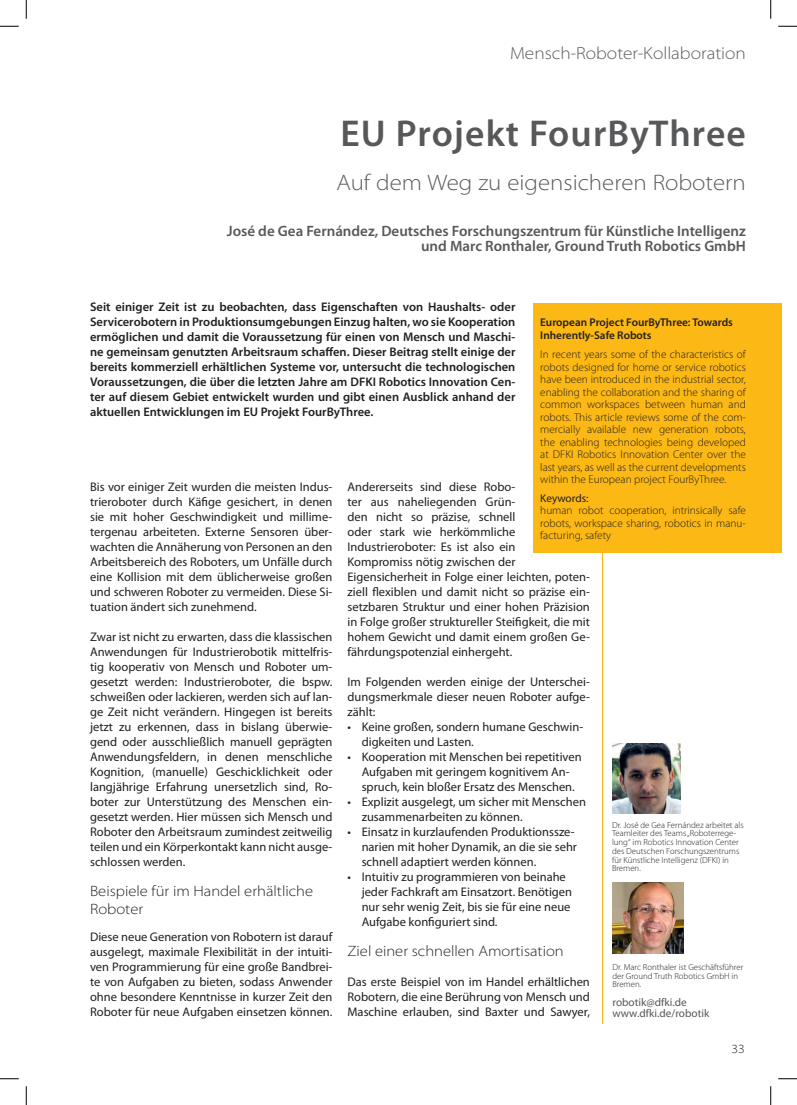
<style>
.page{position:relative;width:797px;height:1105px;background:#fff}
.page>*{position:absolute;margin:0;border:0;box-sizing:border-box;transform-origin:0 0}
.titel{font:600 37.5px "Myriad Pro";letter-spacing:.03em;color:#57585a}
.obertitel{font:300 semi-expanded 22.5px "Myriad Pro";color:#57585a}
.t1{font:300 semi-expanded 17.5px "Myriad Pro";color:#57585a}
.autoren{font:600 15px/15px "Myriad Pro";color:#57585a;text-align:right}
.subhead{font:300 semi-expanded 15px/18px "Myriad Pro";color:#231f20}
.t2{font:12.5px/15px "Myriad Pro";color:#231f20;text-align:justify}
.abstract{font:600 12.5px/15px "Myriad Pro";color:#231f20;text-align:justify}
.seitenzahl_rechts{font:300 semi-expanded 12.5px "Myriad Pro";color:#231f20}
.englischtext{font:300 11.25px/12.5px "Myriad Pro";color:#231f20;text-align:justify}
.englischtitel{font:600 11.25px/12.5px "Myriad Pro";color:#231f20}
.Kontaktadresse{font:11.25px "Myriad Pro";color:#57585a}
.englischsubhead{font:11.25px "Myriad Pro";color:#231f20}
.lebenslauf{font:300 8.75px/8.8px "Myriad Pro";color:#231f20}
</style>
<div class="page">
<hr style="left:602px;top:120px;width:1px;height:904px;background:#fcb814">
<div style="left:90px;top:115px;width:656px;height:198px;background:#fff"></div>
<div style="left:533px;top:303px;width:248px;height:249px;background:#fcb814"></div>
<img style="left:612px;top:882px;width:71px;height:71px">
<img style="left:612px;top:743px;width:69px;height:71px">
<svg style="left:0;top:25px;width:19px;height:2px"></svg>
<svg style="left:778px;top:25px;width:19px;height:2px"></svg>
<svg style="left:0;top:1078px;width:19px;height:1px"></svg>
<svg style="left:778px;top:1078px;width:19px;height:1px"></svg>
<svg style="left:25px;top:0;width:2px;height:19px"></svg>
<svg style="left:25px;top:1086px;width:2px;height:19px"></svg>
<svg style="left:770px;top:0;width:1px;height:19px"></svg>
<svg style="left:770px;top:1086px;width:1px;height:19px"></svg>
<h3 class="t1" style="left:510px;top:44px;width:237px">Mensch-Roboter-Kollaboration</h3>
<p class="titel" style="left:340px;top:113px;width:407px">EU Projekt FourByThree</p>
<p class="obertitel" style="left:336px;top:170px;width:411px">Auf dem Weg zu eigensicheren Robotern</p>
<p class="autoren" style="left:227px;top:224px;width:520px">José de Gea Fernández, Deutsches Forschungszentrum für Künstliche Intelligenz und Marc Ronthaler, Ground Truth Robotics GmbH</p>
<p class="abstract" style="left:90px;top:300px;width:427px">Seit einiger Zeit ist zu beobachten, dass Eigenschaften von Haushalts- oder Servicerobotern in Produktionsumgebungen Einzug halten, wo sie Kooperation ermöglichen und damit die Voraussetzung für einen von Mensch und Maschi&shy;ne gemeinsam genutzten Arbeitsraum schaffen. Dieser Beitrag stellt einige der bereits kommerziell erhältlichen Systeme vor, untersucht die technologischen Voraussetzungen, die über die letzten Jahre am DFKI Robotics Innovation Cen&shy;ter auf diesem Gebiet entwickelt wurden und gibt einen Ausblick anhand der aktuellen Entwicklungen im EU Projekt FourByThree.</p>
<p class="englischtitel" style="left:540px;top:316px;width:194px">European Project FourByThree: Towards<br>Inherently-Safe Robots</p>
<p class="englischtext" style="left:540px;top:349px;width:207px">In recent years some of the characteristics of robots designed for home or service robotics have been introduced in the industrial sector, enabling the collaboration and the sharing of common workspaces between human and robots. This article reviews some of the com&shy;mercially available new generation robots, the enabling technologies being developed at DFKI Robotics Innovation Center over the last years, as well as the current developments within the European project FourByThree.</p>
<p class="englischsubhead" style="left:540px;top:492px;width:50px">Keywords:</p>
<p class="englischtext" style="left:540px;top:504px;width:207px">human robot cooperation, intrinsically safe robots, workspace sharing, robotics in manu&shy;facturing, safety</p>
<p class="t2" style="left:90px;top:480px;width:244px">Bis vor einiger Zeit wurden die meisten Indus&shy;trieroboter durch Käfige gesichert, in denen sie mit hoher Geschwindigkeit und millime&shy;tergenau arbeiteten. Externe Sensoren über&shy;wachten die Annäherung von Personen an den Arbeitsbereich des Roboters, um Unfälle durch eine Kollision mit dem üblicherweise großen und schweren Roboter zu vermeiden. Diese Si&shy;tuation ändert sich zunehmend.</p>
<p class="t2" style="left:90px;top:630px;width:244px">Zwar ist nicht zu erwarten, dass die klassischen Anwendungen für Industrierobotik mittelfris&shy;tig kooperativ von Mensch und Roboter um&shy;gesetzt werden: Industrieroboter, die bspw. schweißen oder lackieren, werden sich auf lan&shy;ge Zeit nicht verändern. Hingegen ist bereits jetzt zu erkennen, dass in bislang überwie&shy;gend oder ausschließlich manuell geprägten Anwendungsfeldern, in denen menschliche Kognition, (manuelle) Geschicklichkeit oder langjährige Erfahrung unersetzlich sind, Ro&shy;boter zur Unterstützung des Menschen ein&shy;gesetzt werden. Hier müssen sich Mensch und Roboter den Arbeitsraum zumindest zeitweilig teilen und ein Körperkontakt kann nicht ausge&shy;schlossen werden.</p>
<p class="subhead" style="left:90px;top:882px;width:225px">Beispiele für im Handel erhältliche<br>Roboter</p>
<p class="t2" style="left:90px;top:930px;width:244px">Diese neue Generation von Robotern ist darauf ausgelegt, maximale Flexibilität in der intuiti&shy;ven Programmierung für eine große Bandbrei&shy;te von Aufgaben zu bieten, sodass Anwender ohne besondere Kenntnisse in kurzer Zeit den Roboter für neue Aufgaben einsetzen können.</p>
<p class="t2" style="left:347px;top:480px;width:244px;text-align:left">Andererseits sind diese Robo-<br>ter aus naheliegenden Grün-<br>den nicht so präzise, schnell<br>oder stark wie herkömmliche Industrieroboter: Es ist also ein<br>Kompromiss nötig zwischen der Eigensicherheit in Folge einer leichten, poten&shy;ziell flexiblen und damit nicht so präzise ein&shy;setzbaren Struktur und einer hohen Präzision in Folge großer struktureller Steifigkeit, die mit hohem Gewicht und damit einem großen Ge&shy;fährdungspotenzial einhergeht.</p>
<p class="t2" style="left:347px;top:675px;width:244px">Im Folgenden werden einige der Unterschei&shy;dungsmerkmale dieser neuen Roboter aufge&shy;zählt:</p>
<p class="t2" style="left:362px;top:720px;width:223px;text-indent:-14px">• Keine großen, sondern humane Geschwin&shy;digkeiten und Lasten.</p>
<p class="t2" style="left:347px;top:750px;width:236px;text-align:center">• Kooperation mit Menschen bei repetitiven<br>Aufgaben mit geringem kognitivem An&shy;spruch, kein bloßer Ersatz des Menschen.</p>
<p class="t2" style="left:362px;top:795px;width:226px;text-indent:-14px">• Explizit ausgelegt, um sicher mit Menschen zusammenarbeiten zu können.</p>
<p class="t2" style="left:362px;top:825px;width:217px;text-align:left;text-indent:-14px">• Einsatz in kurzlaufenden Produktionssze&shy;narien mit hoher Dynamik, an die sie sehr schnell adaptiert werden können.</p>
<p class="t2" style="left:362px;top:870px;width:212px;text-align:left;text-indent:-14px">• Intuitiv zu programmieren von beinahe jeder Fachkraft am Einsatzort. Benötigen nur sehr wenig Zeit, bis sie für eine neue Aufgabe konfiguriert sind.</p>
<p class="subhead" style="left:347px;top:942px;width:218px">Ziel einer schnellen Amortisation</p>
<p class="t2" style="left:347px;top:975px;width:244px">Das erste Beispiel von im Handel erhältlichen Robotern, die eine Berührung von Mensch und Maschine erlauben, sind Baxter und Sawyer,</p>
<p class="lebenslauf" style="left:612px;top:820px;width:133px">Dr. José de Gea Fernández arbeitet als<br>Teamleiter des Teams „Roboterrege&shy;lung“ im Robotics Innovation Center des Deutschen Forschungszentrums für Künstliche Intelligenz (DFKI) in<br>Bremen.</p>
<p class="lebenslauf" style="left:612px;top:963px;width:132px">Dr. Marc Ronthaler ist Geschäftsführer der Ground Truth Robotics GmbH in<br>Bremen.</p>
<p class="Kontaktadresse" style="left:612px;top:996px;width:76px">robotik@dfki.de</p>
<p class="Kontaktadresse" style="left:612px;top:1007px;width:98px">www.dfki.de/robotik</p>
<p class="seitenzahl_rechts" style="left:731px;top:1042px;width:15px">33</p>
</div>
